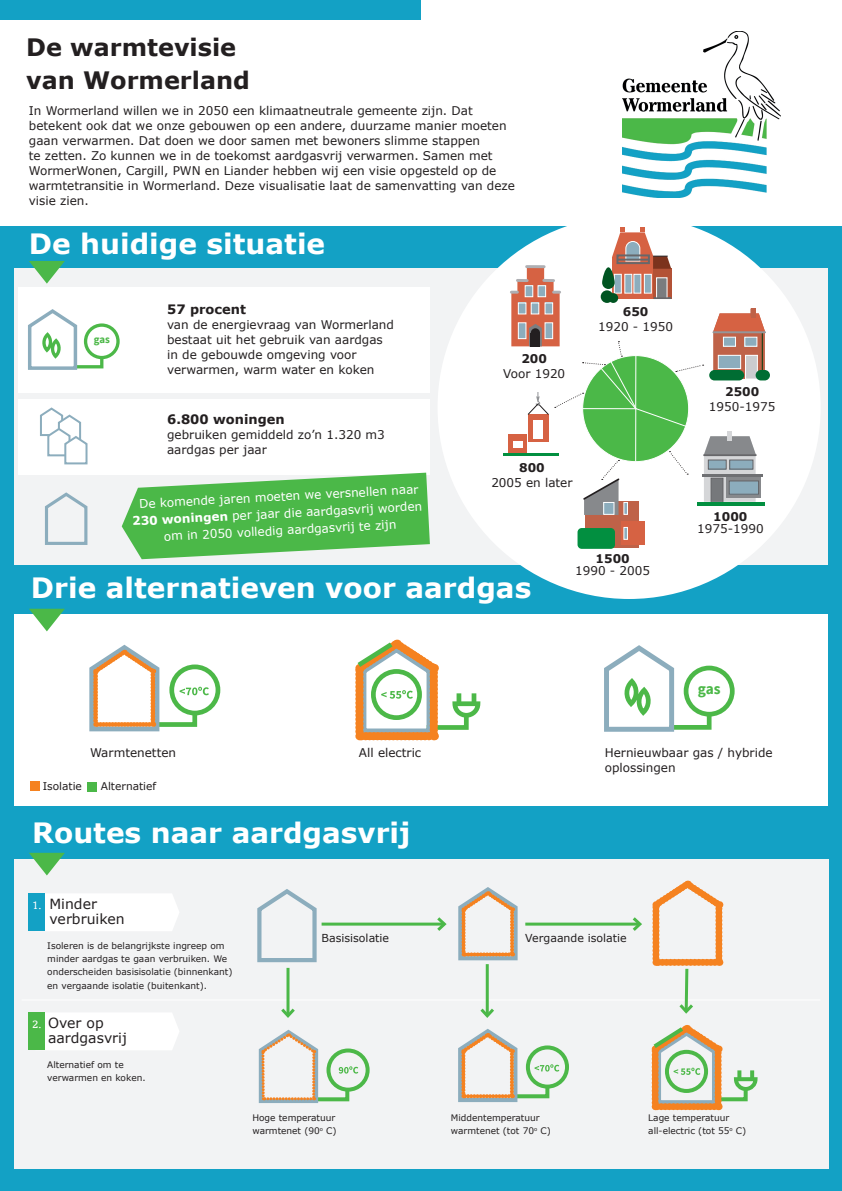
<style>
.page{position:relative;width:842px;height:1191px;background:#fff}
.page>*{position:absolute;margin:0;border:0;box-sizing:border-box;transform-origin:0 0}
.t1{font:700 28px "Verdana";color:#fff}
.t2{font:700 24px/33.1px "Verdana";color:#231f20}
.t3{font:700 15.4px "Source Sans Pro";color:#4cb848}
.t4{font:14px/15px "Verdana";color:#231f20}
.t5{font:700 13px "Verdana";color:#231f20}
.t6{font:12px/15px "Verdana";color:#231f20}
.t7{font:12px/17px "Verdana";color:#fff;text-align:center}
.t8{font:700 12px "Verdana";color:#231f20}
.t9{font:12px "Oranda BT";color:#fff}
.t10{font:11px "Verdana";color:#231f20}
.t11{font:700 10.8px "Source Sans Pro";color:#4cb848}
.t12{font:10.6px "Verdana";color:#231f20}
.t13{font:9px/13.2px "Verdana";color:#231f20}
.s1{font-weight:700}
</style>
<div class="page">
<div style="left:0;top:226px;width:842px;height:965px;background:#13a1c5"></div>
<div style="left:14px;top:269px;width:814px;height:296px;background:#f2f3f4"></div>
<div style="left:14px;top:859px;width:815px;height:309px;background:#f2f3f4"></div>
<div style="left:14px;top:614px;width:814px;height:192px;background:#fff"></div>
<div style="left:0;top:0;width:421px;height:20px;background:#13a1c5"></div>
<svg style="left:29px;top:261px;width:36px;height:23px"></svg>
<svg style="left:29px;top:609px;width:36px;height:22px"></svg>
<svg style="left:29px;top:852px;width:36px;height:23px"></svg>
<div style="left:18px;top:287px;width:412px;height:106px;background:#fff"></div>
<div style="left:18px;top:399px;width:412px;height:75px;background:#fff"></div>
<svg style="left:122px;top:472px;width:308px;height:87px"></svg>
<svg style="left:45px;top:492px;width:43px;height:53px"></svg>
<hr style="left:37px;top:546px;width:58px;height:1px;background:#8cadbd">
<div style="left:438px;top:216px;width:383px;height:383px;background:#fff;border-radius:50%"></div>
<hr style="left:22px;top:999px;width:798px;height:1px;background:#fff">
<div style="left:45px;top:894px;width:134px;height:37px;background:#fff"></div>
<div style="left:45px;top:1013px;width:134px;height:37px;background:#fff"></div>
<div style="left:84px;top:323px;width:36px;height:36px;border:3px solid #4cb848;border-radius:50%"></div>
<svg style="left:28px;top:309px;width:77px;height:61px"></svg>
<div style="left:326px;top:1048px;width:44px;height:43px;border:4px solid #4cb848;border-radius:50%"></div>
<svg style="left:258px;top:1029px;width:100px;height:74px"></svg>
<div style="left:526px;top:1045px;width:43px;height:43px;border:4px solid #4cb848;border-radius:50%"></div>
<svg style="left:458px;top:1029px;width:101px;height:73px"></svg>
<svg style="left:458px;top:887px;width:60px;height:74px"></svg>
<svg style="left:651px;top:1025px;width:107px;height:85px"></svg>
<div style="left:29px;top:893px;width:16px;height:38px;background:#13a1c5"></div>
<div style="left:29px;top:1012px;width:16px;height:38px;background:#4bb848"></div>
<hr style="left:322px;top:922px;width:122px;height:3px;background:#4bb848">
<svg style="left:434px;top:917px;width:13px;height:14px"></svg>
<hr style="left:286px;top:968px;width:3px;height:47px;background:#4bb848">
<svg style="left:281px;top:1005px;width:14px;height:13px"></svg>
<hr style="left:486px;top:964px;width:3px;height:51px;background:#4bb848">
<svg style="left:480px;top:1005px;width:14px;height:13px"></svg>
<hr style="left:525px;top:922px;width:115px;height:3px;background:#4bb848">
<svg style="left:629px;top:880px;width:95px;height:134px"></svg>
<img style="left:622px;top:31px;width:158px;height:167px">
<svg style="left:40px;top:407px;width:48px;height:58px"></svg>
<svg style="left:257px;top:889px;width:60px;height:74px"></svg>
<svg style="left:713px;top:308px;width:52px;height:71px;background:#c59081"></svg>
<div style="left:709px;top:370px;width:35px;height:10px;background:#006d33;border-radius:5px"></div>
<div style="left:756px;top:370px;width:14px;height:10px;background:#006d33;border-radius:5px"></div>
<svg style="left:704px;top:436px;width:52px;height:66px;background:#a3a9ad"></svg>
<hr style="left:704px;top:454px;width:52px;height:2px;background:#67676a">
<hr style="left:728px;top:431px;width:4px;height:10px;background:#d5d6d8">
<div style="left:726px;top:477px;width:35px;height:21px;background:#87898c"></div>
<hr style="left:703px;top:474px;width:60px;height:3px;background:#6f7073">
<div style="left:729px;top:481px;width:29px;height:13px;background:#8cadbd"></div>
<div style="left:729px;top:480px;width:30px;height:15px;border:1px solid #636366"></div>
<hr style="left:697px;top:502px;width:67px;height:3px;background:#028f40">
<div style="left:585px;top:501px;width:54px;height:46px;background:#bf6248"></div>
<div style="left:621px;top:521px;width:24px;height:23px;background:#d66243"></div>
<div style="left:623px;top:502px;width:5px;height:13px;border:1px solid #fff"></div>
<div style="left:623px;top:527px;width:5px;height:13px;border:1px solid #fff"></div>
<div style="left:577px;top:528px;width:38px;height:21px;background:#028f40;border-radius:4px"></div>
<hr style="left:503px;top:453px;width:56px;height:3px;background:#028f40">
<div style="left:508px;top:435px;width:19px;height:18px;background:#d66243"></div>
<div style="left:528px;top:414px;width:20px;height:28px;background:#d66243"></div>
<div style="left:513px;top:440px;width:9px;height:7px;background:#fff"></div>
<div style="left:533px;top:420px;width:10px;height:19px;background:#fff"></div>
<div style="left:583px;top:355px;width:106px;height:106px;background:#4bb848;border-radius:50%"></div>
<hr style="left:635px;top:408px;width:1px;height:53px;background:#fff">
<svg style="left:669px;top:451px;width:19px;height:23px"></svg>
<svg style="left:511px;top:226px;width:193px;height:201px"></svg>
<svg style="left:583px;top:460px;width:44px;height:55px"></svg>
<div style="left:684px;top:665px;width:51px;height:51px;border:5px solid #4cb848;border-radius:50%"></div>
<svg style="left:604px;top:645px;width:110px;height:87px"></svg>
<div style="left:169px;top:664px;width:51px;height:51px;border:5px solid #4cb848;border-radius:50%"></div>
<svg style="left:89px;top:644px;width:120px;height:88px"></svg>
<svg style="left:355px;top:639px;width:126px;height:101px"></svg>
<div style="left:30px;top:781px;width:9px;height:10px;background:#f58220"></div>
<div style="left:88px;top:782px;width:9px;height:9px;background:#4bb848"></div>
<h2 class="t2" style="left:26px;top:31px;width:225px">De warmtevisie van Wormerland</h2>
<p class="t6" style="left:29px;top:104px;width:487px">In Wormerland willen we in 2050 een klimaatneutrale gemeente zijn. Dat betekent ook dat we onze gebouwen op een andere, duurzame manier moeten gaan verwarmen. Dat doen we door samen met bewoners slimme stappen<br>te zetten. Zo kunnen we in de toekomst aardgasvrij verwarmen. Samen met WormerWonen, Cargill, PWN en Liander hebben wij een visie opgesteld op de warmtetransitie in Wormerland. Deze visualisatie laat de samenvatting van deze visie zien.</p>
<h1 class="t1" style="left:29px;top:226px;width:298px">De huidige situatie</h1>
<p class="t11" style="left:94px;top:332px;width:18px">gas</p>
<p class="t5" style="left:167px;top:301px;width:80px">57 procent</p>
<p class="t6" style="left:167px;top:317px;width:228px">van de energievraag van Wormerland bestaat uit het gebruik van aardgas in de gebouwde omgeving voor verwarmen, warm water en koken</p>
<p class="t5" style="left:167px;top:411px;width:119px">6.800 woningen</p>
<p class="t6" style="left:167px;top:427px;width:219px">gebruiken gemiddeld zo’n 1.320 m3 aardgas per jaar</p>
<p class="t7" style="left:131px;top:496px;width:292px;rotate:-3deg">De komende jaren moeten we versnellen naar<br><span class="s1">230 woningen</span> per jaar die aardgasvrij worden om in 2050 volledig aardgasvrij te zijn</p>
<p class="t8" style="left:521px;top:351px;width:27px">200</p>
<p class="t6" style="left:503px;top:366px;width:64px">Voor 1920</p>
<p class="t8" style="left:519px;top:459px;width:27px">800</p>
<p class="t6" style="left:491px;top:475px;width:83px">2005 en later</p>
<p class="t8" style="left:623px;top:303px;width:27px">650</p>
<p class="t6" style="left:598px;top:319px;width:76px">1920 - 1950</p>
<h1 class="t1" style="left:31px;top:570px;width:502px">Drie alternatieven voor aardgas</h1>
<p class="t8" style="left:596px;top:551px;width:36px">1500</p>
<p class="t6" style="left:575px;top:563px;width:76px">1990 - 2005</p>
<p class="t8" style="left:725px;top:383px;width:36px">2500</p>
<p class="t6" style="left:709px;top:399px;width:68px">1950-1975</p>
<p class="t8" style="left:713px;top:509px;width:36px">1000</p>
<p class="t6" style="left:697px;top:521px;width:68px">1975-1990</p>
<p class="t3" style="left:698px;top:678px;width:24px">gas</p>
<p class="t6" style="left:90px;top:745px;width:88px">Warmtenetten</p>
<p class="t6" style="left:359px;top:745px;width:64px">All electric</p>
<p class="t12" style="left:43px;top:779px;width:41px">Isolatie</p>
<p class="t12" style="left:101px;top:779px;width:57px">Alternatief</p>
<h1 class="t1" style="left:32px;top:814px;width:380px">Routes naar aardgasvrij</h1>
<p class="t9" style="left:33px;top:898px;width:10px">1.</p>
<p class="t4" style="left:49px;top:897px;width:77px">Minder verbruiken</p>
<p class="t6" style="left:605px;top:745px;width:169px;line-height:14.4px">Hernieuwbaar gas / hybride oplossingen</p>
<p class="t13" style="left:47px;top:939px;width:187px">Isoleren is de belangrijkste ingreep om minder aardgas te gaan verbruiken. We onderscheiden basisisolatie (binnenkant) en vergaande isolatie (buitenkant).</p>
<p class="t9" style="left:33px;top:1017px;width:10px">2.</p>
<p class="t4" style="left:48px;top:1016px;width:80px">Over op aardgasvrij</p>
<p class="t13" style="left:47px;top:1058px;width:100px">Alternatief om te verwarmen en koken.</p>
<p class="t10" style="left:322px;top:931px;width:69px">Basisisolatie</p>
<p class="t10" style="left:525px;top:931px;width:103px">Vergaande isolatie</p>
<p class="t13" style="left:252px;top:1111px;width:86px">Hoge temperatuur warmtenet (90<sup>o</sup> C)</p>
<p class="t13" style="left:451px;top:1111px;width:101px">Middentemperatuur warmtenet (tot 70<sup>o</sup> C)</p>
<p class="t13" style="left:648px;top:1111px;width:99px">Lage temperatuur all-electric (tot 55<sup>o</sup> C)</p>
</div>
